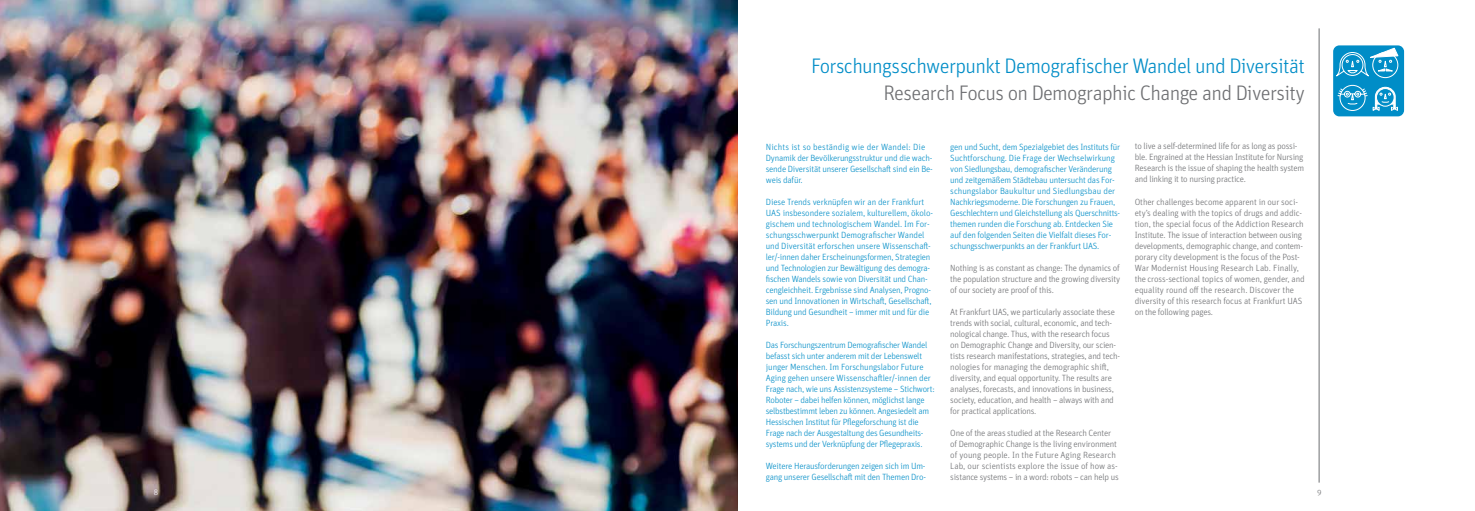
<style>
.page{position:relative;width:1475px;height:511px;background:#fff}
.page>*{position:absolute;margin:0;border:0;box-sizing:border-box;transform-origin:0 0}
.t1{font:300 21px "Unit Pro";letter-spacing:-.03em;color:#008dc7}
.t2{font:300 21px "Unit Pro";letter-spacing:-.03em;color:#6d6e71}
.t3{font:300 9px/11px "Unit Pro";letter-spacing:-.025em;color:#008dc7}
.t4{font:300 9px/11px "Unit Pro";letter-spacing:-.025em;color:#6d6e71}
.t5{font:300 8px "Unit Pro";color:#6d6e71}
.t6{font:300 8px "Unit Pro";color:#fff}
</style>
<div class="page">
<img style="left:0;top:0;width:737px;height:510px">
<hr style="left:1318px;top:28px;width:1px;height:454px;background:#6d6e71">
<div style="left:1332px;top:45px;width:71px;height:71px;background:#008dc7;border-radius:6px"></div>
<svg style="left:1332px;top:47px;width:67px;height:65px"></svg>
<p class="t6" style="left:154px;top:486px;width:6px">8</p>
<h1 class="t1" style="left:811px;top:52px;width:495px">Forschungsschwerpunkt Demografischer Wandel und Diversität</h1>
<h1 class="t2" style="left:883px;top:79px;width:423px">Research Focus on Demographic Change and Diversity</h1>
<p class="t3" style="left:765px;top:141px;width:168px">Nichts ist so beständig wie der Wandel: Die Dynamik der Bevölkerungsstruktur und die wach&shy;sende Diversität unserer Gesellschaft sind ein Be&shy;weis dafür.</p>
<p class="t3" style="left:765px;top:196px;width:169px">Diese Trends verknüpfen wir an der Frankfurt UAS insbesondere sozialem, kulturellem, ökolo&shy;gischem und technologischem Wandel. Im For&shy;schungsschwerpunkt Demografischer Wandel und Diversität erforschen unsere Wissenschaft&shy;ler/-innen daher Erscheinungsformen, Strategien und Technologien zur Bewältigung des demogra&shy;fischen Wandels sowie von Diversität und Chan&shy;cengleichheit. Ergebnisse sind Analysen, Progno&shy;sen und Innovationen in Wirtschaft, Gesellschaft, Bildung und Gesundheit – immer mit und für die Praxis.</p>
<p class="t3" style="left:765px;top:338px;width:170px">Das Forschungszentrum Demografischer Wandel befasst sich unter anderem mit der Lebenswelt junger Menschen. Im Forschungslabor Future Aging gehen unsere Wissenschaftler/-innen der Frage nach, wie uns Assistenzsysteme – Stichwort:<br>Roboter – dabei helfen können, möglichst lange selbstbestimmt leben zu können. Angesiedelt am Hessischen Institut für Pflegeforschung ist die Frage nach der Ausgestaltung des Gesundheits&shy;systems und der Verknüpfung der Pflegepraxis.</p>
<p class="t3" style="left:765px;top:459px;width:162px">Weitere Herausforderungen zeigen sich im Um&shy;gang unserer Gesellschaft mit den Themen Dro-</p>
<p class="t3" style="left:950px;top:140px;width:171px">gen und Sucht, dem Spezialgebiet des Instituts für Suchtforschung. Die Frage der Wechselwirkung von Siedlungsbau, demografischer Veränderung und zeitgemäßem Städtebau untersucht das For&shy;schungslabor Baukultur und Siedlungsbau der Nachkriegsmoderne. Die Forschungen zu Frauen, Geschlechtern und Gleichstellung als Querschnitts&shy;themen runden die Forschung ab. Entdecken Sie auf den folgenden Seiten die Vielfalt dieses For&shy;schungsschwerpunkts an der Frankfurt UAS.</p>
<p class="t4" style="left:950px;top:261px;width:171px;text-align:justify">Nothing is as constant as change: The dynamics of the population structure and the growing diversity of our society are proof of this.</p>
<p class="t4" style="left:950px;top:305px;width:171px">At Frankfurt UAS, we particularly associate these trends with social, cultural, economic, and tech&shy;nological change. Thus, with the research focus on Demographic Change and Diversity, our scien&shy;tists research manifestations, strategies, and tech&shy;nologies for managing the demographic shift, diversity, and equal opportunity. The results are analyses, forecasts, and innovations in business, society, education, and health – always with and for practical applications.</p>
<p class="t4" style="left:950px;top:426px;width:170px">One of the areas studied at the Research Center of Demographic Change is the living environment of young people. In the Future Aging Research Lab, our scientists explore the issue of how as&shy;sistance systems – in a word: robots – can help us</p>
<p class="t4" style="left:1134px;top:140px;width:171px">to live a self-determined life for as long as possi&shy;ble. Engrained at the Hessian Institute for Nursing Research is the issue of shaping the health system and linking it to nursing practice.</p>
<p class="t4" style="left:1134px;top:195px;width:171px">Other challenges become apparent in our soci&shy;ety’s dealing with the topics of drugs and addic&shy;tion, the special focus of the Addiction Research Institute. The issue of interaction between ousing developments, demographic change, and contem&shy;porary city development is the focus of the Post-War Modernist Housing Research Lab. Finally, the cross-sectional topics of women, gender, and equality round off the research. Discover the diversity of this research focus at Frankfurt UAS on the following pages.</p>
<p class="t5" style="left:1316px;top:486px;width:6px">9</p>
</div>
